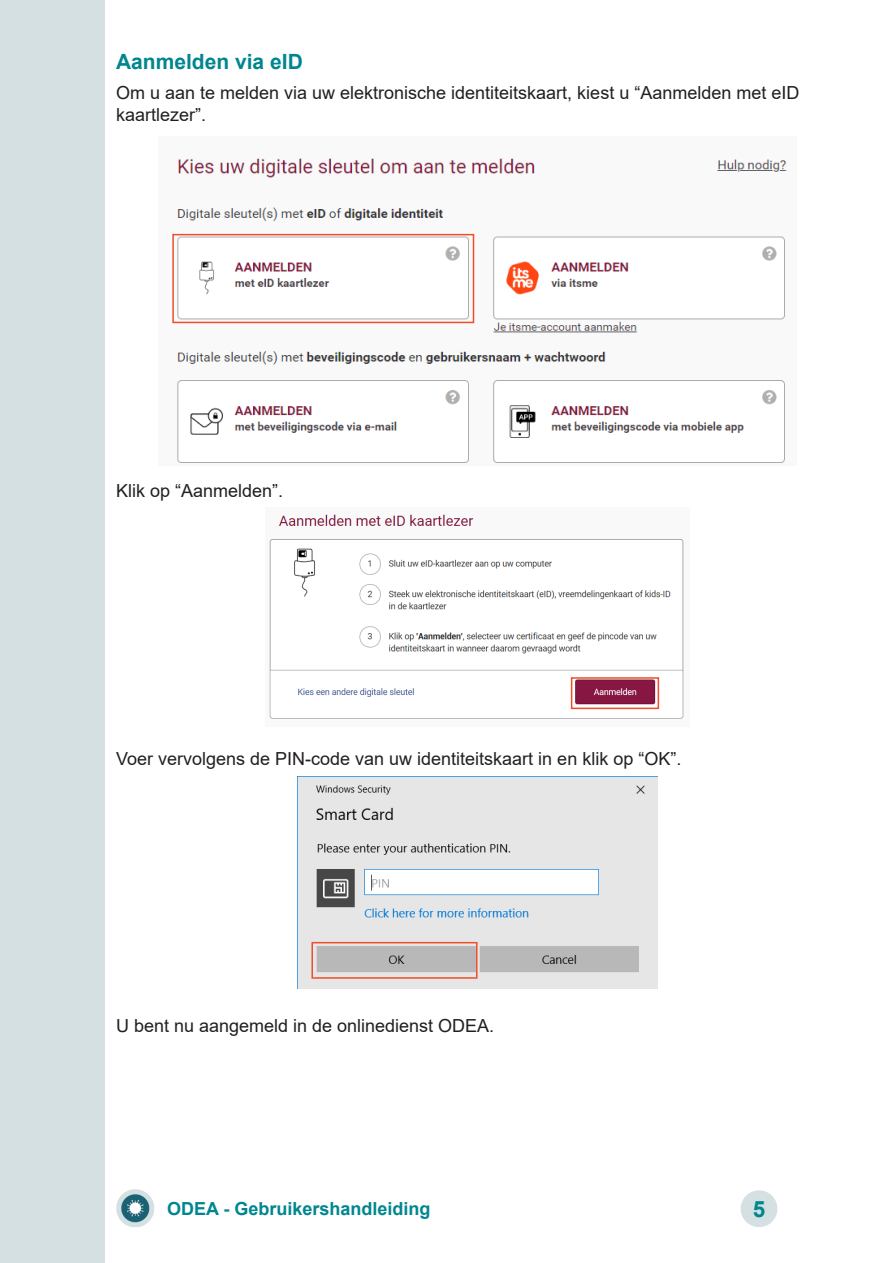
<style>
.page{position:relative;width:893px;height:1263px;background:#fff}
.page>*{position:absolute;margin:0;border:0;box-sizing:border-box;transform-origin:0 0}
.t1{font:700 22.5px "Arial";color:#00868f}
.Title_2{font:700 21px "Arial";color:#00868f}
.Text{font:18px/21.6px "Arial";color:#231f20}
.t2{font:700 18px "Arial";color:#00868f}
</style>
<div class="page">
<img style="left:116px;top:1189px;width:38px;height:38px">
<div style="left:741px;top:1190px;width:36px;height:37px;background:#d5e0e3;border-radius:50%"></div>
<div style="left:0;top:0;width:105px;height:1263px;background:#d5e0e3"></div>
<img style="left:269px;top:514px;width:415px;height:205px">
<img style="left:172px;top:158px;width:615px;height:305px">
<div style="left:172px;top:234px;width:302px;height:89px;border:2px solid #f04d28"></div>
<img style="left:297px;top:776px;width:361px;height:213px">
<div style="left:571px;top:677px;width:88px;height:32px;border:2px solid #f04d28"></div>
<div style="left:311px;top:942px;width:166px;height:37px;border:2px solid #f04d28"></div>
<p class="Title_2" style="left:116px;top:47px;width:188px">Aanmelden via eID</p>
<p class="Text" style="left:116px;top:82px;width:685px">Om u aan te melden via uw elektronische identiteitskaart, kiest u “Aanmelden met eID kaartlezer”.</p>
<p class="Text" style="left:116px;top:479px;width:169px">Klik op “Aanmelden”.</p>
<p class="Text" style="left:116px;top:747px;width:567px">Voer vervolgens de PIN-code van uw identiteitskaart in en klik op “OK”.</p>
<p class="Text" style="left:116px;top:1015px;width:380px">U bent nu aangemeld in de onlinedienst ODEA.</p>
<p class="t2" style="left:167px;top:1196px;width:265px">ODEA - Gebruikershandleiding</p>
<p class="t1" style="left:753px;top:1193px;width:14px">5</p>
</div>
